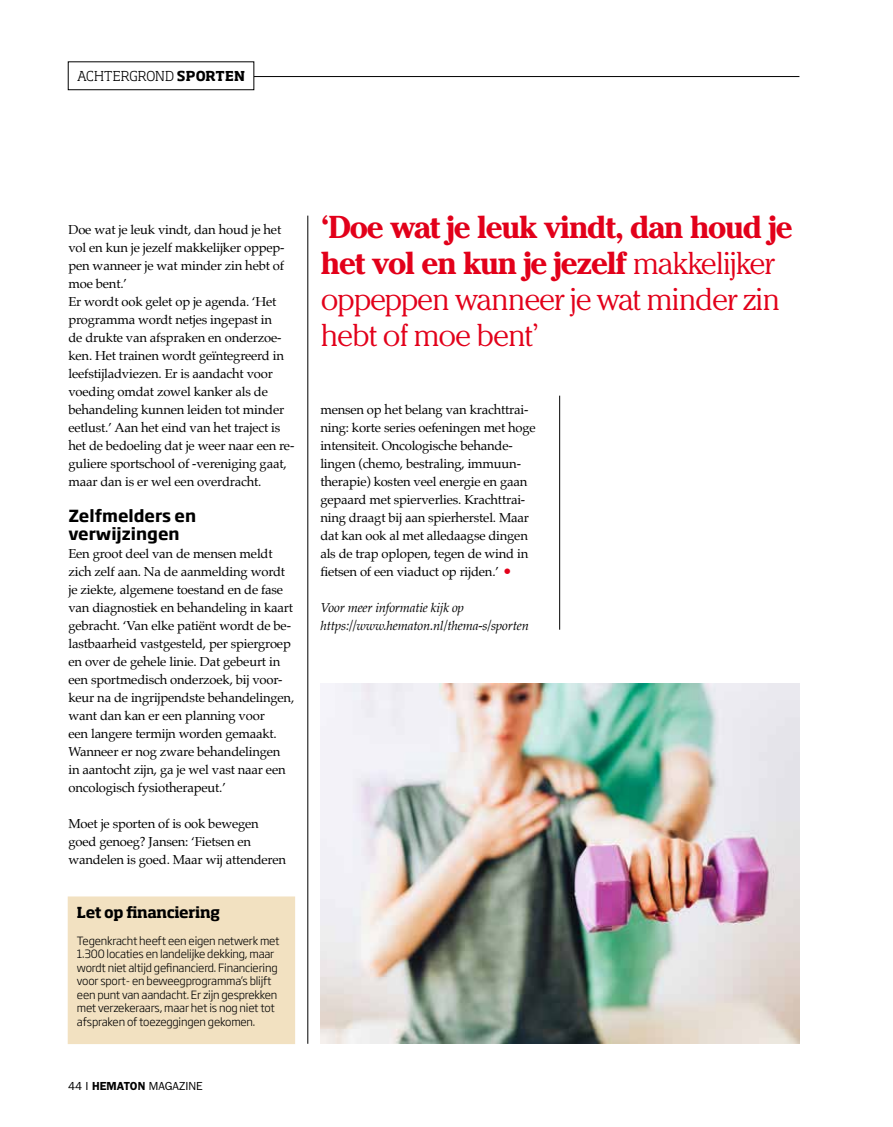
<style>
.page{position:relative;width:893px;height:1127px;background:#fff}
.page>*{position:absolute;margin:0;border:0;box-sizing:border-box;transform-origin:0 0}
.t1{font:300 31.5px/36px "Cheltenham Std";letter-spacing:-.04em;color:#e2001a}
.t2{font:700 16.5px/18px "Soho Gothic Std";color:#000}
.t3{font:700 15px "Soho Std";letter-spacing:-.025em;color:#000}
.t4{font:300 13.5px "Soho Std";letter-spacing:.015em;color:#000}
.t5{font:13.05px/18px "Palatino";letter-spacing:-.015em;color:#000}
.t6{font:italic 13.05px/18px "Palatino";letter-spacing:-.015em;color:#000}
.t7{font:11.7px "ITC Franklin Gothic Std";color:#000}
.t8{font:300 11.25px/13.5px "Soho Gothic NS";letter-spacing:-.02em;color:#000}
.s1{font-weight:700}
.s2{font-weight:600}
.s3{font-family:"Soho Gothic Std";font-weight:300;font-size:21px;color:#e2001a}
</style>
<div class="page">
<hr style="left:68px;top:76px;width:731px;height:1px;background:#000">
<hr style="left:559px;top:396px;width:1px;height:234px;background:#000">
<hr style="left:308px;top:216px;width:1px;height:828px;background:#000">
<div style="left:68px;top:62px;width:186px;height:28px;background:#fff"></div>
<div style="left:68px;top:62px;width:186px;height:28px;border:1px solid #000"></div>
<img style="left:320px;top:684px;width:479px;height:360px">
<div style="left:68px;top:897px;width:227px;height:146px;background:#f2e1c1"></div>
<div style="left:68px;top:897px;width:227px;height:147px;border:1px solid #f2e1c1"></div>
<p class="t4" style="left:77px;top:68px;width:170px">ACHTERGROND <span class="s1">SPORTEN</span></p>
<p class="t5" style="left:68px;top:220px;width:227px">Doe wat je leuk vindt, dan houd je het vol en kun je jezelf makkelijker oppep&shy;pen wanneer je wat minder zin hebt of moe bent.’<br>Er wordt ook gelet op je agenda. ‘Het programma wordt netjes ingepast in<br>de drukte van afspraken en onderzoe&shy;ken. Het trainen wordt geïntegreerd in leefstijladviezen. Er is aandacht voor voeding omdat zowel kanker als de behandeling kunnen leiden tot minder eetlust.’ Aan het eind van het traject is het de bedoeling dat je weer naar een re&shy;guliere sportschool of -vereniging gaat, maar dan is er wel een overdracht.</p>
<p class="t2" style="left:68px;top:507px;width:129px">Zelfmelders en verwijzingen</p>
<p class="t5" style="left:68px;top:544px;width:227px">Een groot deel van de mensen meldt zich zelf aan. Na de aanmelding wordt je ziekte, algemene toestand en de fase van diagnostiek en behandeling in kaart gebracht. ‘Van elke patiënt wordt de be&shy;lastbaarheid vastgesteld, per spiergroep en over de gehele linie. Dat gebeurt in een sportmedisch onderzoek, bij voor&shy;keur na de ingrijpendste behandelingen, want dan kan er een planning voor<br>een langere termijn worden gemaakt.<br>Wanneer er nog zware behandelingen in aantocht zijn, ga je wel vast naar een oncologisch fysiotherapeut.’</p>
<p class="t5" style="left:68px;top:814px;width:219px">Moet je sporten of is ook bewegen goed genoeg? Jansen: ‘Fietsen en wandelen is goed. Maar wij attenderen</p>
<p class="t3" style="left:77px;top:902px;width:145px">Let op financiering</p>
<p class="t8" style="left:77px;top:934px;width:204px">Tegenkracht heeft een eigen netwerk met 1.300 locaties en landelijke dekking, maar wordt niet altijd gefinancierd. Financiering voor sport- en beweegprogramma’s blijft een punt van aandacht. Er zijn gesprekken met verzekeraars, maar het is nog niet tot afspraken of toezeggingen gekomen.</p>
<p class="t7" style="left:68px;top:1079px;width:136px">44 I <span class="s2">HEMATON</span> MAGAZINE</p>
<h1 class="t1" style="left:321px;top:209px;width:473px"><span class="s1">‘Doe wat je leuk vindt, dan houd je het vol en kun je jezelf</span> makkelijker oppeppen wanneer je wat minder zin hebt of moe bent’</h1>
<p class="t5" style="left:320px;top:400px;width:217px">mensen op het belang van krachttrai&shy;ning: korte series oefeningen met hoge intensiteit. Oncologische behande&shy;lingen (chemo, bestraling, immuun&shy;therapie) kosten veel energie en gaan gepaard met spierverlies. Krachttrai&shy;ning draagt bij aan spierherstel. Maar dat kan ook al met alledaagse dingen als de trap oplopen, tegen de wind in fietsen of een viaduct op rijden.’ <span class="s3">•</span></p>
<p class="t6" style="left:320px;top:598px;width:210px">Voor meer informatie kijk op https://www.hematon.nl/thema-s/sporten</p>
</div>
